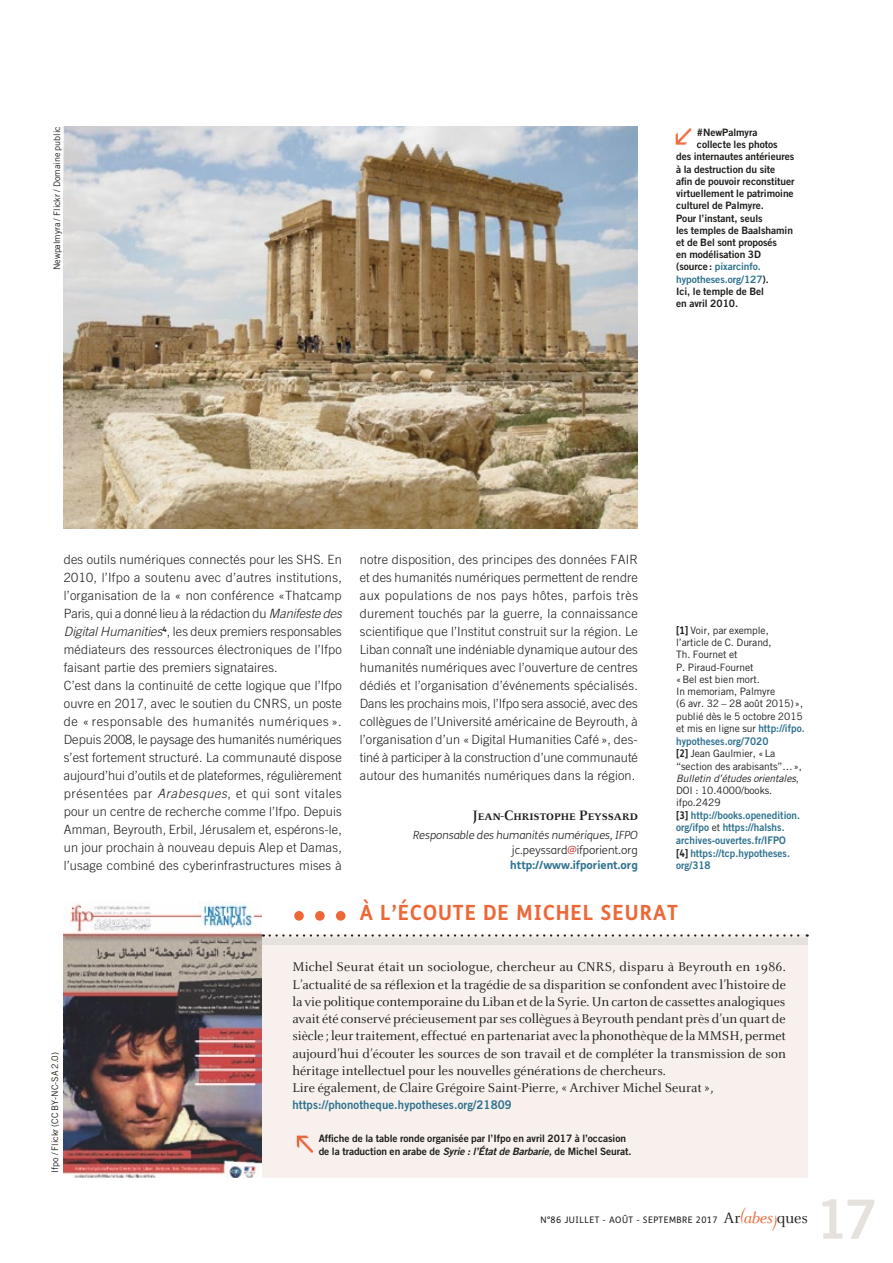
<style>
.page{position:relative;width:893px;height:1263px;background:#fff}
.page>*{position:absolute;margin:0;border:0;box-sizing:border-box;transform-origin:0 0}
.t1{font:700 58.5px "FS Me";color:#ec6839;scale:.95 1}
.t2{font:54px "Trade Gothic Bold Two";color:#e5e1dd}
.t3{font:700 21px "FS Me";letter-spacing:.05em;color:#ec6839;scale:.95 1}
.t4{font:700 15px "Celeste Caps";color:#1d1d1b}
.t5{font:13.95px/17.2px "Celeste";color:#1d1d1b}
.t6{font:300 12.75px/18px "Trade Gothic";letter-spacing:.015em;color:#1d1d1b}
.t7{font:12px "Trade Gothic Bold Two";letter-spacing:.01em;color:#2e718e;scale:.95 1}
.t8{font:italic 300 11.25px/15px "FS Me";color:#1d1d1b;text-align:justify}
.t9{font:10.5px/12.6px "Trade Gothic Bold Two";letter-spacing:.005em;color:#2e718e;scale:.95 1}
.t10{font:10.2px/12.3px "Trade Gothic Bold Two";letter-spacing:-.005em;color:#1d1d1b}
.t11{font:10.2px/12.3px "Trade Gothic";letter-spacing:-.005em;color:#1d1d1b}
.t12{font:10.2px "Trade Gothic Bold Two";letter-spacing:-.005em;color:#2e718e}
.t13{font:9px "Trade Gothic";letter-spacing:-.005em;color:#1d1d1b}
.t14{font:9px "FS Me";letter-spacing:.05em;color:#1d1d1b}
.s1{color:#1d1d1b}
.s2{font-style:italic}
.s3{font-style:normal}
.s4{font-style:normal;color:#d51c20}
.s5{font-weight:700;font-style:normal;color:#2e718e}
.s6{font-family:"FS Me";font-weight:700;font-size:10.5px}
.s7{font-family:"Trade Gothic Bold Two";font-size:10.5px;color:#2e718e}
.s8{font-family:"FS Me";font-weight:700;color:#1d1d1b}
.s9{font-family:"Trade Gothic";font-size:10.2px;color:#1d1d1b}
.s10{font-family:"Celeste";font-size:16.5px}
.s11{font-family:"Celeste";font-style:italic;font-size:16.5px;color:#ec6839}
</style>
<div class="page">
<img style="left:64px;top:126px;width:574px;height:402px">
<div style="left:123px;top:934px;width:685px;height:244px;background:#f7f0ec"></div>
<svg style="left:270px;top:934px;width:538px;height:3px"></svg>
<div style="left:262px;top:937px;width:546px;height:8px;background:#e5e1dd"></div>
<img style="left:64px;top:901px;width:198px;height:277px">
<img style="left:675px;top:128px;width:17px;height:17px">
<img style="left:296px;top:1135px;width:17px;height:17px">
<p class="t13" style="left:51px;top:270px;width:145px;rotate:-90deg">Newpalmyra / Flickr / Domaine public</p>
<p class="t10" style="left:697px;top:126px;width:62px">#NewPalmyra</p>
<p class="t10" style="left:697px;top:138px;width:82px">collecte les photos</p>
<p class="t10" style="left:676px;top:150px;width:120px">des internautes antérieures</p>
<p class="t10" style="left:676px;top:163px;width:101px">à la destruction du site</p>
<p class="t10" style="left:676px;top:175px;width:120px">afin de pouvoir reconstituer</p>
<p class="t10" style="left:676px;top:187px;width:119px">virtuellement le patrimoine</p>
<p class="t10" style="left:676px;top:199px;width:89px">culturel de Palmyre.</p>
<p class="t10" style="left:676px;top:212px;width:88px">Pour l’instant, seuls</p>
<p class="t10" style="left:676px;top:224px;width:118px">les temples de Baalshamin</p>
<p class="t10" style="left:676px;top:236px;width:103px">et de Bel sont proposés</p>
<p class="t10" style="left:676px;top:248px;width:85px">en modélisation 3D</p>
<p class="t12" style="left:676px;top:260px;width:86px"><span class="s1">(source:</span> pixarcinfo.</p>
<p class="t12" style="left:676px;top:273px;width:94px">hypotheses.org/127<span class="s1">).</span></p>
<p class="t10" style="left:676px;top:285px;width:89px">Ici, le temple de Bel</p>
<p class="t10" style="left:676px;top:297px;width:63px">en avril 2010.</p>
<p class="t6" style="left:64px;top:550px;width:280px">des outils numériques connectés pour les SHS. En 2010, l’Ifpo a soutenu avec d’autres institutions, l’organisation de la « non conférence «Thatcamp Paris, qui a donné lieu à la rédaction du <span class="s2">Manifeste des Digital Humanities</span><sup>4</sup>, les deux premiers responsables médiateurs des ressources électroniques de l’Ifpo faisant partie des premiers signataires.<br>C’est dans la continuité de cette logique que l’Ifpo ouvre en 2017, avec le soutien du CNRS, un poste de « responsable des humanités numériques ».<br>Depuis 2008, le paysage des humanités numériques s’est fortement structuré. La communauté dispose aujourd’hui d’outils et de plateformes, régulièrement présentées par <span class="s2">Arabesques</span>, et qui sont vitales pour un centre de recherche comme l’Ifpo. Depuis Amman, Beyrouth, Erbil, Jérusalem et, espérons-le, un jour prochain à nouveau depuis Alep et Damas, l’usage combiné des cyberinfrastructures mises à</p>
<p class="t6" style="left:360px;top:550px;width:280px;text-align:justify">notre disposition, des principes des données FAIR et des humanités numériques permettent de rendre aux populations de nos pays hôtes, parfois très durement touchés par la guerre, la connaissance scientifique que l’Institut construit sur la région. Le Liban connaît une indéniable dynamique autour des humanités numériques avec l’ouverture de centres dédiés et l’organisation d’événements spécialisés.<br>Dans les prochains mois, l’Ifpo sera associé, avec des collègues de l’Université américaine de Beyrouth, à l’organisation d’un «Digital Humanities Café », des&shy;tiné à participer à la construction d’une communauté autour des humanités numériques dans la région.</p>
<p class="t4" style="left:472px;top:807px;width:167px">Jean-Christophe Peyssard</p>
<p class="t8" style="left:510px;top:827px;width:129px;text-indent:-97px">Responsable des humanités numériques, IFPO <span class="s3">jc.peyssard</span><span class="s4">@</span><span class="s3">ifporient.org </span><span class="s5">HTTP://WWW.IFPORIENT.ORG</span></p>
<p class="t11" style="left:676px;top:624px;width:130px"><span class="s6">[1]</span> Voir, par exemple,<br>l’article de C. Durand,<br>Th. Fournet et<br>P. Piraud-Fournet<br>«Bel est bien mort.<br>In memoriam, Palmyre<br>(6 avr. 32 – 28 août 2015)», publié dès le 5 octobre 2015 et mis en ligne sur <span class="s7">http://ifpo.</span></p>
<p class="t9" style="left:676px;top:734px;width:99px">hypotheses.org/7020</p>
<p class="t11" style="left:676px;top:747px;width:127px"><span class="s6">[2]</span> Jean Gaulmier, «La “section des arabisants”…»,<br><span class="s2">Bulletin d’études orientales</span>,<br>DOI : 10.4000/books. ifpo.2429</p>
<p class="t9" style="left:676px;top:809px;width:132px"><span class="s8">[3]</span> http://books.openedition. org/ifpo <span class="s9">et</span> https://halshs. archives-ouvertes.fr/I FPO<br><span class="s8">[4]</span> https://tcp.hypotheses. org/318</p>
<p class="t13" style="left:49px;top:1173px;width:122px;rotate:-90deg">Ifpo / Flickr (CC BY-NC-SA 2.0)</p>
<h1 class="t1" style="left:292px;top:854px;width:59px">. . .</h1>
<h3 class="t3" style="left:356px;top:896px;width:340px">À L’ÉCOUTE DE MICHEL SEURAT</h3>
<p class="t5" style="left:292px;top:959px;width:495px">Michel Seurat était un sociologue, chercheur au CNRS, disparu à Beyrouth en 1986.<br>L’actualité de sa réflexion et la tragédie de sa disparition se confondent avec l’histoire de la vie politique contemporaine du Liban et de la Syrie. Un carton de cassettes analogiques avait été conservé précieusement par ses collègues à Beyrouth pendant près d’un quart de siècle ; leur traitement, effectué en partenariat avec la phonothèque de la MMSH, permet aujourd’hui d’écouter les sources de son travail et de compléter la transmission de son héritage intellectuel pour les nouvelles générations de chercheurs.<br>Lire également, de Claire Grégoire Saint-Pierre, «Archiver Michel Seurat »,</p>
<p class="t7" style="left:292px;top:1098px;width:233px">https://phonotheque.hypotheses.org/21809</p>
<p class="t10" style="left:319px;top:1132px;width:314px">Affiche de la table ronde organisée par l’Ifpo en avril 2017 à l’occasion de la traduction en arabe de <span class="s2">Syrie : l’État de Barbarie,</span> de M ichel Seurat.</p>
<p class="t14" style="left:540px;top:1214px;width:269px">N°86 JUILLET - AOÛT - SEPTEMBRE 2017 <span class="s10">Ar</span><sup>(</sup><span class="s11">abes)</span><span class="s10">ques</span></p>
<h2 class="t2" style="left:815px;top:1186px;width:63px">17</h2>
</div>
